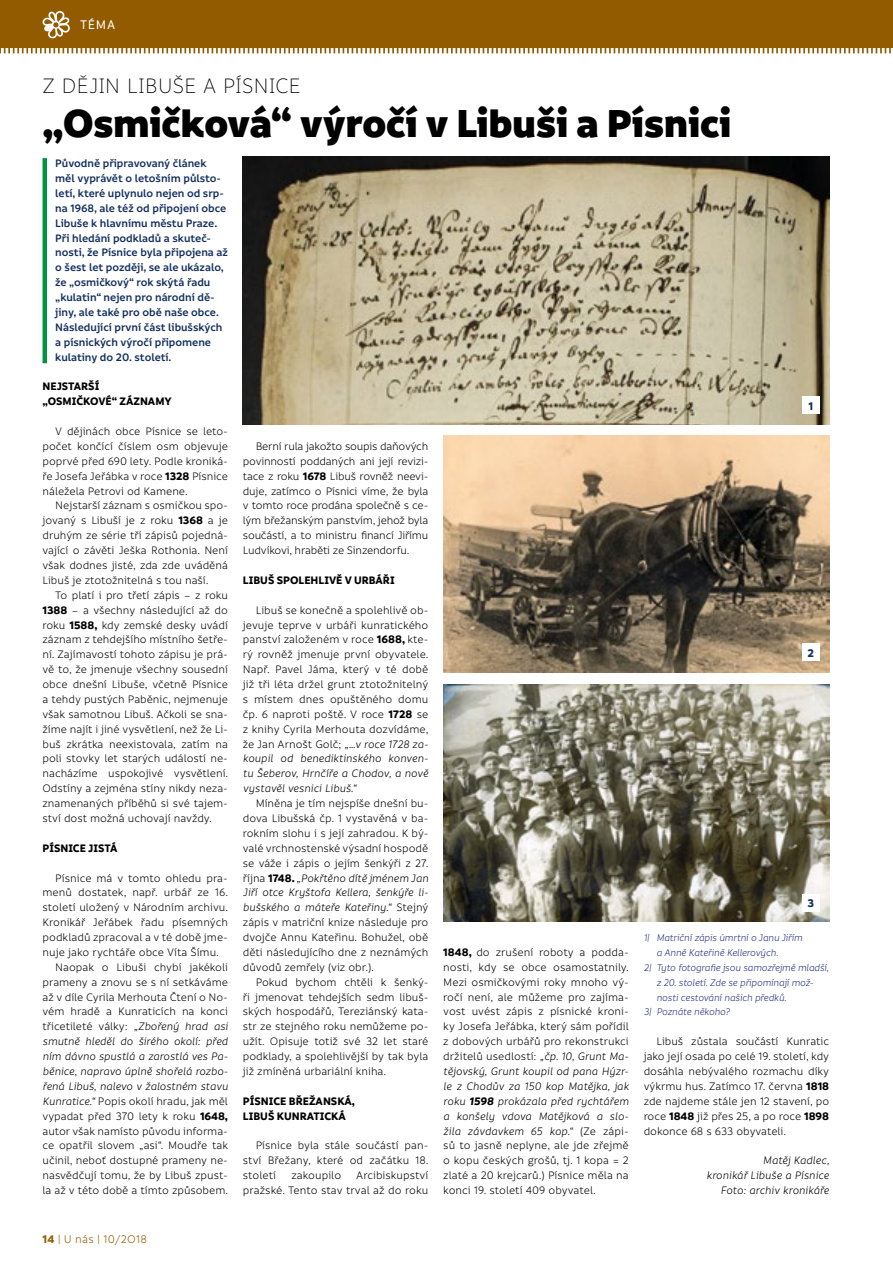
<style>
.page{position:relative;width:893px;height:1263px;background:#fff}
.page>*{position:absolute;margin:0;border:0;box-sizing:border-box;transform-origin:0 0}
.t1{font:900 42px "Informative";color:#000}
.t2{font:300 22.5px "Informative";letter-spacing:-.015em;color:#000}
.t3{font:500 13.5px "Informative";color:#fff}
.t4{font:12px "Informative";letter-spacing:.015em;color:#935b00}
.t5{font:700 12px "Informative";color:#132f5e}
.t6{font:11.7px/14.9px "Informative";letter-spacing:-.005em;color:#000;text-align:justify}
.t7{font:600 11.7px/14.9px "Informative";letter-spacing:-.005em;color:#132f5e}
.t8{font:italic 11.7px/14.9px "Informative";letter-spacing:-.005em;color:#000;text-align:right}
.t9{font:700 11.7px/14.9px "Informative";color:#000}
.t10{font:italic 10.5px "Informative";letter-spacing:-.02em;color:#283583}
.s1{font-weight:700}
.s2{font-style:italic}
.s3{font-weight:700;font-style:italic}
</style>
<div class="page">
<div style="left:0;top:0;width:893px;height:48px;background:#935b00"></div>
<svg style="left:0;top:11px;width:891px;height:43px"></svg>
<hr style="left:43px;top:158px;width:4px;height:205px;background:#009641">
<img style="left:443px;top:684px;width:386px;height:237px">
<img style="left:243px;top:156px;width:586px;height:268px">
<img style="left:443px;top:435px;width:386px;height:237px">
<div style="left:802px;top:396px;width:17px;height:18px;background:#fff"></div>
<div style="left:802px;top:643px;width:17px;height:18px;background:#fff"></div>
<div style="left:802px;top:894px;width:17px;height:17px;background:#fff"></div>
<p class="t3" style="left:80px;top:18px;width:37px">TÉMA</p>
<h2 class="t2" style="left:43px;top:74px;width:260px">Z DĚJIN LIBUŠE A PÍSNICE</h2>
<h1 class="t1" style="left:43px;top:99px;width:690px">„Osmičková“ výročí v Libuši a Písnici</h1>
<p class="t7" style="left:55px;top:156px;width:174px">Původně připravovaný článek měl vyprávět o letošním půlsto&shy;letí, které uplynulo nejen od srp&shy;na 1968, ale též od připojení obce<br>Libuše k hlavnímu městu Praze.<br>Při hledání podkladů a skuteč&shy;nosti, že Písnice byla připojena až o šest let později, se ale ukázalo, že „osmičkový“ rok skýtá řadu „kulatin“ nejen pro národní dě&shy;jiny, ale také pro obě naše obce.<br>Následující první část libušských a písnických výročí připomene kulatiny do 20. století.</p>
<p class="t9" style="left:43px;top:379px;width:131px">NEJSTARŠÍ „OSMIČKOVÉ“ ZÁZNAMY</p>
<p class="t6" style="left:43px;top:424px;width:187px;text-indent:13px">V dějinách obce Písnice se leto&shy;počet končící číslem osm objevuje poprvé před 690 lety. Podle kroniká&shy;ře Josefa Jeřábka v roce <span class="s1">1328</span> Písnice náležela Petrovi od Kamene.</p>
<p class="t6" style="left:43px;top:499px;width:187px;text-indent:13px">Nejstarší záznam s osmičkou spo&shy;jovaný s Libuší je z roku <span class="s1">1368</span> a je druhým ze série tří zápisů pojedná&shy;vající o závěti Ješka Rothonia. Není však dodnes jisté, zda zde uváděná Libuš je ztotožnitelná s tou naší.</p>
<p class="t6" style="left:43px;top:588px;width:187px;text-indent:13px">To platí i pro třetí zápis − z roku <span class="s1">1388</span> − a všechny následující až do roku <span class="s1">1588,</span> kdy zemské desky uvádí záznam z tehdejšího místního šetře&shy;ní. Zajímavostí tohoto zápisu je prá&shy;vě to, že jmenuje všechny sousední obce dnešní Libuše, včetně Písnice a tehdy pustých Paběnic, nejmenuje však samotnou Libuš. Ačkoli se sna&shy;žíme najít i jiné vysvětlení, než že Li&shy;buš zkrátka neexistovala, zatím na poli stovky let starých událostí ne&shy;nacházíme uspokojivé vysvětlení.<br>Odstíny a zejména stíny nikdy neza&shy;znamenaných příběhů si své tajem&shy;ství dost možná uchovají navždy.</p>
<p class="t9" style="left:43px;top:841px;width:76px">PÍSNICE JISTÁ</p>
<p class="t6" style="left:55px;top:871px;width:174px">Písnice má v tomto ohledu pra-</p>
<p class="t6" style="left:43px;top:885px;width:187px">menů dostatek, např. urbář ze 16.</p>
<p class="t6" style="left:43px;top:900px;width:187px">století uložený v Národním archivu.</p>
<p class="t6" style="left:43px;top:915px;width:187px">Kronikář Jeřábek řadu písemných</p>
<p class="t6" style="left:43px;top:930px;width:187px">podkladů zpracoval a v té době jme-</p>
<p class="t6" style="left:43px;top:945px;width:178px">nuje jako rychtáře obce Víta Šímu.</p>
<p class="t6" style="left:55px;top:960px;width:174px">Naopak o Libuši chybí jakékoli</p>
<p class="t6" style="left:43px;top:975px;width:187px">prameny a znovu se s ní setkáváme</p>
<p class="t6" style="left:43px;top:990px;width:187px">až v díle Cyrila Merhouta Čtení o No-</p>
<p class="t6" style="left:43px;top:1004px;width:187px">vém hradě a Kunraticích na konci</p>
<p class="t6" style="left:43px;top:1019px;width:187px">třicetileté války: <span class="s2">„Zbořený hrad asi</span></p>
<p class="t8" style="left:43px;top:1034px;width:187px">smutně hleděl do širého okolí: před</p>
<p class="t8" style="left:43px;top:1049px;width:187px">ním dávno spustlá a zarostlá ves Pa-</p>
<p class="t8" style="left:43px;top:1064px;width:187px">běnice, napravo úplně shořelá rozbo-</p>
<p class="t8" style="left:43px;top:1079px;width:187px">řená Libuš, nalevo v žalostném stavu</p>
<p class="t6" style="left:43px;top:1094px;width:187px"><span class="s2">Kunratice.“</span> Popis okolí hradu, jak měl</p>
<p class="t6" style="left:43px;top:1109px;width:187px">vypadat před 370 lety k roku <span class="s1">1648,</span></p>
<p class="t6" style="left:43px;top:1124px;width:187px">autor však namísto původu informa-</p>
<p class="t6" style="left:43px;top:1138px;width:187px">ce opatřil slovem „asi“. Moudře tak</p>
<p class="t6" style="left:43px;top:1153px;width:187px">učinil, neboť dostupné prameny ne-</p>
<p class="t6" style="left:43px;top:1168px;width:187px">nasvědčují tomu, že by Libuš zpust-</p>
<p class="t6" style="left:43px;top:1183px;width:187px">la až v této době a tímto způsobem.</p>
<p class="t6" style="left:243px;top:439px;width:187px;text-indent:13px">Berní rula jakožto soupis daňových povinností poddaných ani její revizi&shy;tace z roku <span class="s1">1678</span> Libuš rovněž neevi&shy;duje, zatímco o Písnici víme, že byla v tomto roce prodána společně s ce&shy;lým břežanským panstvím, jehož byla součástí, a to ministru financí Jiřímu Ludvíkovi, hraběti ze Sinzendorfu.</p>
<p class="t9" style="left:243px;top:573px;width:153px">LIBUŠ SPOLEHLIVĚ V URBÁŘI</p>
<p class="t6" style="left:243px;top:603px;width:187px;text-indent:13px">Libuš se konečně a spolehlivě ob&shy;jevuje teprve v urbáři kunratického panství založeném v roce <span class="s1">1688,</span> kte&shy;rý rovněž jmenuje první obyvatele.<br>Např. Pavel Jáma, který v té době již tři léta držel grunt ztotožnitelný s místem dnes opuštěného domu čp. 6 naproti poště. V roce <span class="s1">1728</span> se z knihy Cyrila Merhouta dozvídáme, že Jan Arnošt Golč; <span class="s2">„…v roce 1728 za&shy;koupil od benediktinského konven&shy;tu Šeberov, Hrnčíře a Chodov, a nově vystavěl vesnici Libuš.“</span></p>
<p class="t6" style="left:243px;top:796px;width:187px;text-indent:13px">Míněna je tím nejspíše dnešní bu&shy;dova Libušská čp. 1 vystavěná v ba&shy;rokním slohu i s její zahradou. K bý&shy;valé vrchnostenské výsadní hospodě se váže i zápis o jejím šenkýři z 27. října <span class="s1">1748.</span> <span class="s2">„Pokřtěno dítě jménem Jan Jiří otce Kryštofa Kellera, šenkýře li&shy;bušského a máteře Kateřiny.“</span> Stejný zápis v matriční knize následuje pro dvojče Annu Kateřinu. Bohužel, obě děti následujícího dne z neznámých důvodů zemřely (viz obr.).</p>
<p class="t6" style="left:243px;top:975px;width:187px;text-indent:13px">Pokud bychom chtěli k šenký&shy;ři jmenovat tehdejších sedm libuš&shy;ských hospodářů, Tereziánský kata&shy;str ze stejného roku nemůžeme po&shy;užít. Opisuje totiž své 32 let staré podklady, a spolehlivější by tak byla již zmíněná urbariální kniha.</p>
<p class="t9" style="left:243px;top:1094px;width:114px">PÍSNICE BŘEŽANSKÁ,<br>LIBUŠ KUNRATICKÁ</p>
<p class="t6" style="left:243px;top:1138px;width:187px;text-indent:13px">Písnice byla stále součástí pan&shy;ství Břežany, které od začátku 18. století</p>
<p class="t6" style="left:243px;top:1168px;width:187px;text-align:right">Arcibiskupství<br>pražské. Tento stav trval až do roku</p>
<p class="t6" style="left:291px;top:1168px;width:51px">zakoupilo</p>
<p class="t5" style="left:808px;top:399px;width:6px">1</p>
<p class="t5" style="left:807px;top:646px;width:8px">2</p>
<p class="t6" style="left:443px;top:945px;width:187px"><span class="s1">1848,</span> do zrušení roboty a podda&shy;nosti, kdy se obce osamostatnily.<br>Mezi osmičkovými roky mnoho vý&shy;ročí není, ale můžeme pro zajíma&shy;vost uvést zápis z písnické kroni&shy;ky Josefa Jeřábka, který sám pořídil z dobových urbářů pro rekonstrukci držitelů usedlostí: <span class="s2">„čp. 10, Grunt Ma&shy;tějovský, Grunt koupil od pana Hýzr&shy;le z Chodův za 150 kop Matějka, jak roku</span> <span class="s3">1598</span> <span class="s2">prokázala před rychtářem a konšely vdova Matějková a slo&shy;žila závdavkem 65 kop.“</span> (Ze zápi&shy;sů to jasně neplyne, ale jde zřejmě o kopu českých grošů, tj. 1 kopa = 2 zlaté a 20 krejcarů.) Písnice měla na konci 19. století 409 obyvatel.</p>
<p class="t5" style="left:807px;top:896px;width:8px">3</p>
<p class="t10" style="left:644px;top:932px;width:160px">1| Matriční zápis úmrtní o Janu Jiřím</p>
<p class="t10" style="left:656px;top:947px;width:123px">a Anně Kateřině Kellerových.</p>
<p class="t10" style="left:644px;top:962px;width:187px">2| Tyto fotografie jsou samozřejmě mladší,</p>
<p class="t10" style="left:656px;top:977px;width:159px">z 20. století. Zde se připomínají mož-</p>
<p class="t10" style="left:656px;top:992px;width:132px">nosti cestování našich předků.</p>
<p class="t10" style="left:644px;top:1007px;width:88px">3| Poznáte někoho?</p>
<p class="t6" style="left:644px;top:1034px;width:187px;text-indent:13px">Libuš zůstala součástí Kunratic jako její osada po celé 19. století, kdy dosáhla nebývalého rozmachu díky výkrmu hus. Zatímco 17. června <span class="s1">1818 </span>zde najdeme stále jen 12 stavení, po roce <span class="s1">1848</span> již přes 25, a po roce <span class="s1">1898 </span>dokonce 68 s 633 obyvateli.</p>
<p class="t8" style="left:706px;top:1153px;width:124px">Matěj Kadlec,<br>kronikář Libuše a Písnice<br>Foto: archiv kronikáře</p>
<p class="t4" style="left:43px;top:1233px;width:106px"><span class="s1">14</span> | U nás | 10/2O18</p>
</div>
